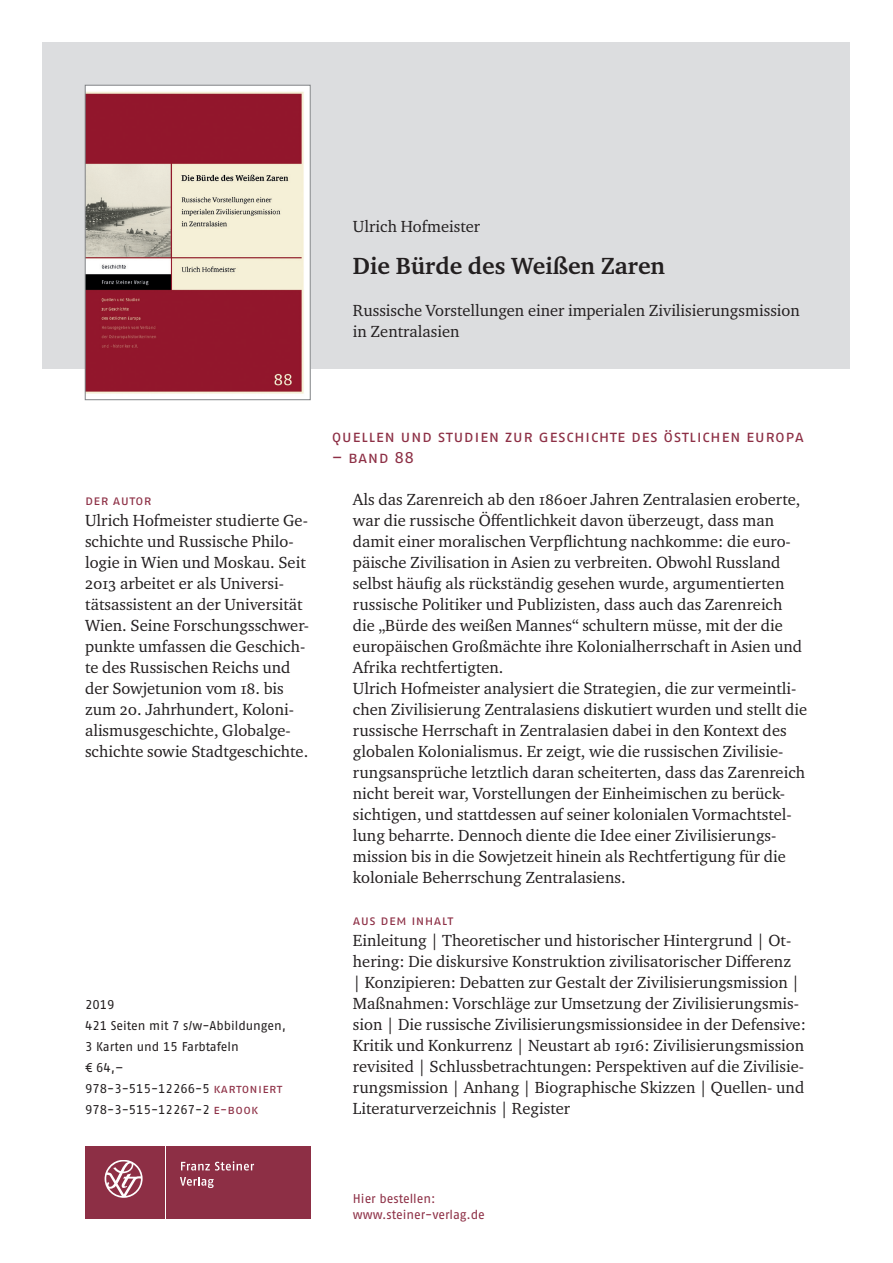
<style>
.page{position:relative;width:893px;height:1263px;background:#fff}
.page>*{position:absolute;margin:0;border:0;box-sizing:border-box;transform-origin:0 0}
.t1{font:700 24px "Charter ITC Pro";color:#231f20}
.t2{font:16.5px/21px "Charter ITC Pro";color:#231f20}
.t3{font:16.5px "Fago Pro";letter-spacing:.025em;color:#8d2f45}
.t4{font:13.5px "Fago Pro";letter-spacing:.025em;color:#8d2f45}
.t5{font:12.75px/21px "Fago Pro";color:#231f20}
.t6{font:12.75px/16.5px "Fago Pro";color:#8d2f45}
.s1{color:#8d2f45}
</style>
<div class="page">
<div style="left:43px;top:43px;width:807px;height:326px;background:#dcdddf"></div>
<div style="left:85px;top:1146px;width:79px;height:72px;background:#8d2f45"></div>
<div style="left:166px;top:1146px;width:144px;height:72px;background:#8d2f45"></div>
<svg style="left:181px;top:1161px;width:73px;height:9px"></svg>
<svg style="left:180px;top:1177px;width:34px;height:11px"></svg>
<svg style="left:105px;top:1160px;width:38px;height:38px"></svg>
<img style="left:87px;top:87px;width:221px;height:307px">
<div style="left:85px;top:85px;width:225px;height:315px;border:1px solid #808285"></div>
<p class="t2" style="left:353px;top:216px;width:129px">Ulrich Hofmeister</p>
<h1 class="t1" style="left:353px;top:251px;width:314px">Die Bürde des Weißen Zaren</h1>
<p class="t2" style="left:353px;top:300px;width:448px">Russische Vorstellungen einer imperialen Zivilisierungsmission in Zentralasien</p>
<p class="t4" style="left:85px;top:492px;width:68px">Der autor</p>
<p class="t2" style="left:85px;top:510px;width:226px">Ulrich Hofmeister studierte Ge&shy;schichte und Russische Philo&shy;logie in Wien und Moskau. Seit<br>2013 arbeitet er als Universi&shy;tätsassistent an der Universität<br>Wien. Seine Forschungsschwer&shy;punkte umfassen die Geschich&shy;te des Russischen Reichs und der Sowjetunion vom 18. bis zum 20. Jahrhundert, Koloni&shy;alismusgeschichte, Globalge&shy;schichte sowie Stadtgeschichte.</p>
<p class="t5" style="left:85px;top:994px;width:202px">2019<br>421 Seiten mit 7 s/w-Abbildungen,<br>3 Karten und 15 Farbtafeln<br>€ 64,–<br>978-3-515-12266-5 <span class="s1">kartoni ert<br></span>978-3-515-12267-2 <span class="s1">e-book</span></p>
<p class="t3" style="left:332px;top:426px;width:474px">Quellen und Studi en zur Geschi chte d es östli chen Europa</p>
<p class="t3" style="left:332px;top:447px;width:84px">– Band 88</p>
<p class="t2" style="left:353px;top:489px;width:456px">Als das Zarenreich ab den 1860er Jahren Zentralasien eroberte, war die russische Öffentlichkeit davon überzeugt, dass man damit einer moralischen Verpflichtung nachkomme: die euro&shy;päische Zivilisation in Asien zu verbreiten. Obwohl Russland selbst häufig als rückständig gesehen wurde, argumentierten russische Politiker und Publizisten, dass auch das Zarenreich die „Bürde des weißen Mannes“ schultern müsse, mit der die europäischen Großmächte ihre Kolonialherrschaft in Asien und Afrika rechtfertigten.<br>Ulrich Hofmeister analysiert die Strategien, die zur vermeintli&shy;chen Zivilisierung Zentralasiens diskutiert wurden und stellt die russische Herrschaft in Zentralasien dabei in den Kontext des globalen Kolonialismus. Er zeigt, wie die russischen Zivilisie&shy;rungsansprüche letztlich daran scheiterten, dass das Zarenreich nicht bereit war, Vorstellungen der Einheimischen zu berück&shy;sichtigen, und stattdessen auf seiner kolonialen Vormachtstel&shy;lung beharrte. Dennoch diente die Idee einer Zivilisierungs&shy;mission bis in die Sowjetzeit hinein als Rechtfertigung für die koloniale Beherrschung Zentralasiens.</p>
<p class="t4" style="left:353px;top:912px;width:102px">Aus d em Inhalt</p>
<p class="t2" style="left:353px;top:930px;width:455px">Einleitung | Theoretischer und historischer Hintergrund | Ot&shy;hering: Die diskursive Konstruktion zivilisatorischer Differenz<br>| Konzipieren: Debatten zur Gestalt der Zivilisierungsmission | Maßnahmen: Vorschläge zur Umsetzung der Zivilisierungsmis&shy;sion | Die russische Zivilisierungsmissionsidee in der Defensive:<br>Kritik und Konkurrenz | Neustart ab 1916: Zivilisierungsmission revisited | Schlussbetrachtungen: Perspektiven auf die Zivilisie&shy;rungsmission | Anhang | Biographische Skizzen | Quellen- und Literaturverzeichnis | Register</p>
<p class="t6" style="left:353px;top:1190px;width:134px">Hier bestellen: www.steiner-verlag.de</p>
</div>
